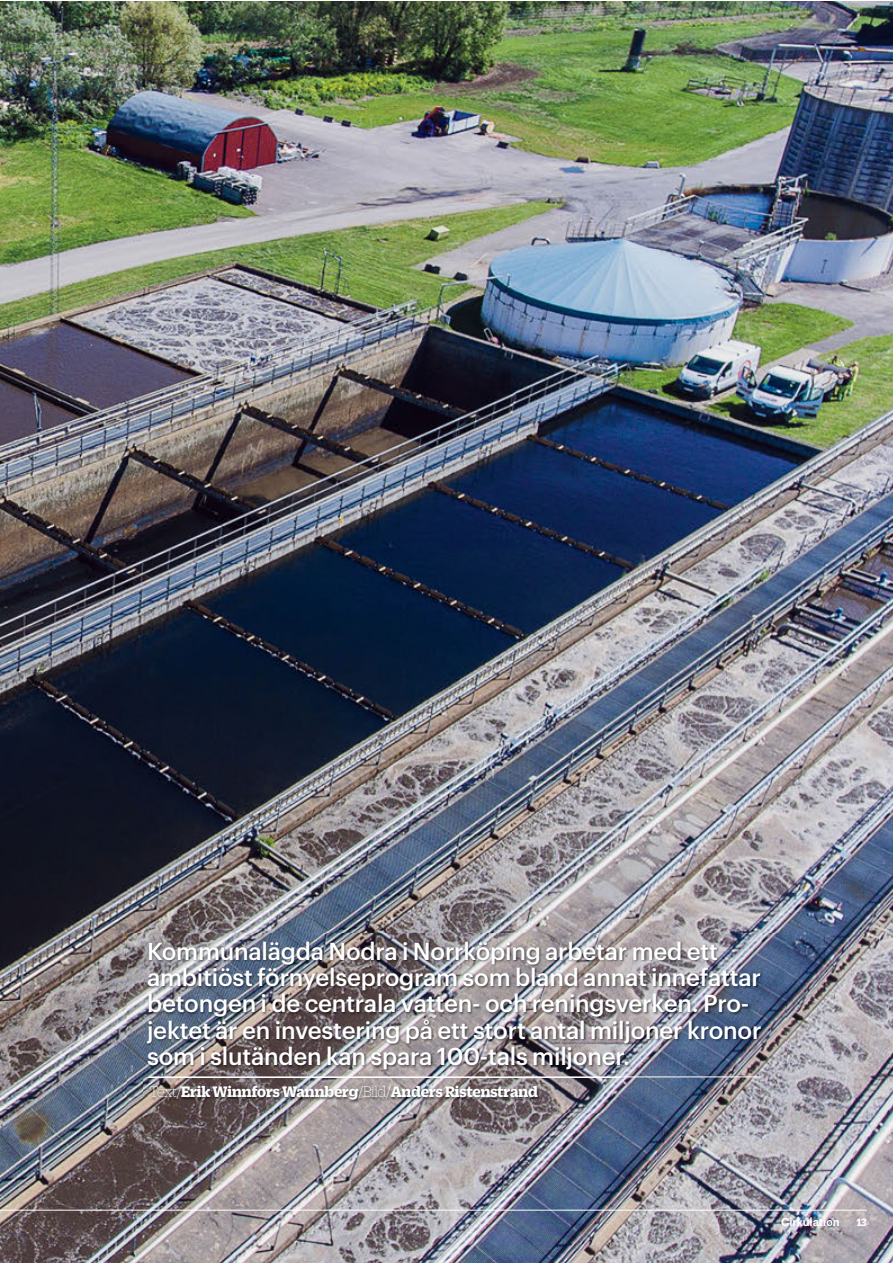
<style>
.page{position:relative;width:893px;height:1263px;background:#fff}
.page>*{position:absolute;margin:0;border:0;box-sizing:border-box;transform-origin:0 0}
.t1{font:500 24px/26.2px "Graphik";letter-spacing:-.01em;color:#fff}
.t2{font:700 16.5px "Duplicate Slab";letter-spacing:-.01em;color:#fff}
.t3{font:600 11.25px "Graphik";letter-spacing:-.01em;color:#fff}
.t4{font:700 11.25px "Duplicate Slab";color:#fff}
.s1{font-weight:100}
</style>
<div class="page">
<img style="left:0;top:1px;width:892px;height:1262px">
<hr style="left:0;top:1210px;width:867px;height:1px;background:#fff">
<img style="left:127px;top:933px;width:660px;height:190px">
<hr style="left:149px;top:1077px;width:612px;height:1px;background:#fff">
<img style="left:143px;top:1077px;width:477px;height:36px">
<img style="left:149px;top:1077px;width:471px;height:1px">
<p class="t1" style="left:147px;top:936px;width:616px">Kommunalägda Nodra i Norrköping arbetar med ett ambitiöst förnyelseprogram som bland annat innefattar betongen i de centrala vatten- och reningsverken. Pro&shy;jektet är en investering på ett stort antal miljoner kronor som i slutänden kan spara 100-tals miljoner.</p>
<p class="t2" style="left:149px;top:1081px;width:390px"><span class="s1">Text/</span>Erik Winnfors Wannberg<span class="s1">/Bild/</span>Anders Ristenstrand</p>
<p class="t3" style="left:781px;top:1213px;width:60px">Cirkulation</p>
<p class="t4" style="left:857px;top:1214px;width:12px">13</p>
</div>
